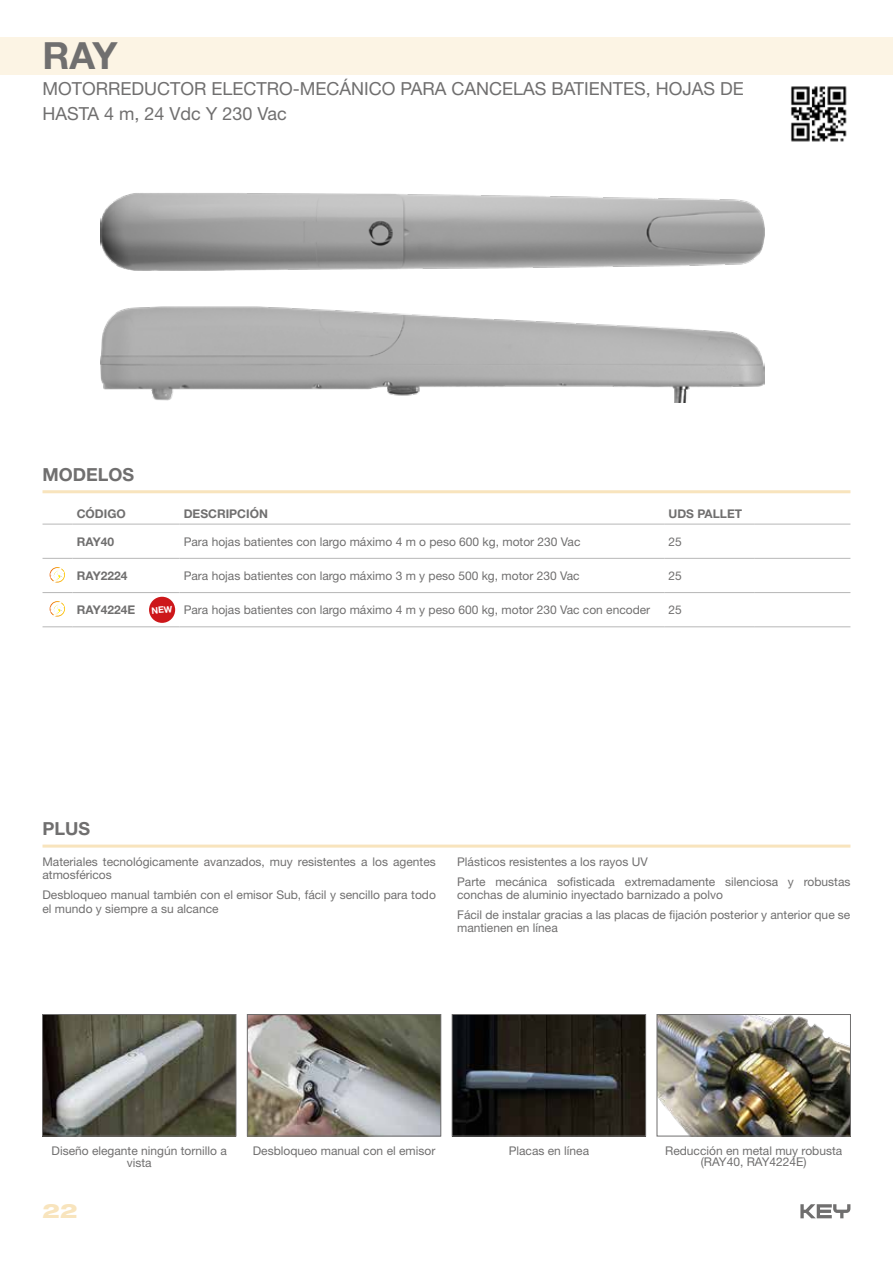
<style>
.page{position:relative;width:893px;height:1263px;background:#fff}
.page>*{position:absolute;margin:0;border:0;box-sizing:border-box;transform-origin:0 0}
.t1{font:700 37.5px "Helvetica Neue LT Std";color:#706f6f}
.t2{font:800 expanded 19.8px "Helvetica Neue LT Std";color:#f8e4bd}
.t3{font:18px/25.5px "Helvetica Neue LT Std";color:#706f6f}
.t4{font:700 18px "Helvetica Neue LT Std";color:#706f6f}
.t5{font:12px/13.5px "Helvetica Neue LT Std";color:#706f6f}
.t6{font:700 12px "Helvetica Neue LT Std";color:#706f6f}
</style>
<div class="page">
<svg style="left:800px;top:1204px;width:50px;height:14px"></svg>
<hr style="left:43px;top:490px;width:807px;height:3px;background:#f8e4bd">
<svg style="left:43px;top:844px;width:807px;height:4px;background:#f9eacd"></svg>
<img style="left:100px;top:193px;width:665px;height:77px">
<img style="left:100px;top:306px;width:665px;height:96px">
<img style="left:44px;top:1016px;width:190px;height:118px">
<div style="left:42px;top:1014px;width:194px;height:122px;border:1px solid #706f6f"></div>
<img style="left:249px;top:1016px;width:190px;height:118px">
<div style="left:247px;top:1014px;width:194px;height:122px;border:1px solid #706f6f"></div>
<img style="left:454px;top:1016px;width:190px;height:118px">
<div style="left:452px;top:1014px;width:194px;height:122px;border:1px solid #706f6f"></div>
<img style="left:659px;top:1016px;width:190px;height:118px">
<div style="left:657px;top:1014px;width:194px;height:122px;border:1px solid #706f6f"></div>
<div style="left:0;top:37px;width:893px;height:37px;background:#fcf4e4"></div>
<div style="left:149px;top:597px;width:26px;height:26px;background:#cd171a;border-radius:50%"></div>
<svg style="left:43px;top:524px;width:29px;height:1px"></svg>
<hr style="left:72px;top:524px;width:107px;height:1px;background:#b7b7b7">
<hr style="left:179px;top:524px;width:485px;height:1px;background:#b7b7b7">
<hr style="left:664px;top:524px;width:90px;height:1px;background:#b7b7b7">
<hr style="left:754px;top:524px;width:96px;height:1px;background:#b7b7b7">
<svg style="left:43px;top:558px;width:29px;height:1px"></svg>
<svg style="left:43px;top:567px;width:29px;height:26px"></svg>
<hr style="left:72px;top:558px;width:107px;height:1px;background:#b7b7b7">
<hr style="left:179px;top:558px;width:485px;height:1px;background:#b7b7b7">
<hr style="left:72px;top:592px;width:107px;height:1px;background:#b7b7b7">
<hr style="left:179px;top:592px;width:485px;height:1px;background:#b7b7b7">
<hr style="left:72px;top:626px;width:107px;height:1px;background:#b7b7b7">
<hr style="left:179px;top:626px;width:485px;height:1px;background:#b7b7b7">
<hr style="left:664px;top:558px;width:90px;height:1px;background:#b7b7b7">
<hr style="left:664px;top:592px;width:90px;height:1px;background:#b7b7b7">
<hr style="left:664px;top:626px;width:90px;height:1px;background:#b7b7b7">
<hr style="left:754px;top:558px;width:96px;height:1px;background:#b7b7b7">
<hr style="left:754px;top:592px;width:96px;height:1px;background:#b7b7b7">
<hr style="left:754px;top:626px;width:96px;height:1px;background:#b7b7b7">
<svg style="left:43px;top:601px;width:29px;height:26px"></svg>
<img style="left:791px;top:86px;width:56px;height:56px">
<h1 class="t1" style="left:43px;top:33px;width:77px">RAY</h1>
<h3 class="t3" style="left:43px;top:75px;width:703px">MOTORREDUCTOR ELECTRO-MECÁNICO PARA CANCELAS BATIENTES, HOJAS DE<br>HASTA 4 m, 24 Vdc Y 230 Vac</h3>
<h3 class="t4" style="left:43px;top:463px;width:93px">MODELOS</h3>
<p class="t6" style="left:77px;top:506px;width:51px">CÓDIGO</p>
<p class="t6" style="left:184px;top:506px;width:86px">DESCRIPCIÓN</p>
<p class="t6" style="left:668px;top:506px;width:75px">UDS PALLET</p>
<p class="t6" style="left:77px;top:534px;width:39px">RAY40</p>
<p class="t5" style="left:184px;top:534px;width:398px">Para hojas batientes con largo máximo 4 m o peso 600 kg, motor 230 Vac</p>
<p class="t5" style="left:668px;top:534px;width:15px">25</p>
<p class="t6" style="left:77px;top:568px;width:52px">RAY2224</p>
<p class="t5" style="left:184px;top:568px;width:397px">Para hojas batientes con largo máximo 3 m y peso 500 kg, motor 230 Vac</p>
<p class="t5" style="left:668px;top:568px;width:15px">25</p>
<p class="t6" style="left:77px;top:602px;width:60px">RAY4224E</p>
<p class="t5" style="left:184px;top:603px;width:468px">Para hojas batientes con largo máximo 4 m y peso 600 kg, motor 230 Vac con encoder</p>
<p class="t5" style="left:668px;top:603px;width:15px">25</p>
<h3 class="t4" style="left:43px;top:818px;width:49px">PLUS</h3>
<p class="t5" style="left:43px;top:854px;width:395px">Materiales tecnológicamente avanzados, muy resistentes a los agentes atmosféricos</p>
<p class="t5" style="left:43px;top:888px;width:395px">Desbloqueo manual también con el emisor Sub, fácil y sencillo para todo el mundo y siempre a su alcance</p>
<p class="t5" style="left:457px;top:851px;width:395px;line-height:20px">Plásticos resistentes a los rayos UV<br>Parte mecánica sofisticada extremadamente silenciosa y robustas</p>
<p class="t5" style="left:457px;top:884px;width:395px;line-height:20px">conchas de aluminio inyectado barnizado a polvo<br>Fácil de instalar gracias a las placas de fijación posterior y anterior que se</p>
<p class="t5" style="left:457px;top:921px;width:102px">mantienen en línea</p>
<p class="t5" style="left:253px;top:1144px;width:184px">Desbloqueo manual con el emisor</p>
<p class="t5" style="left:665px;top:1144px;width:179px;line-height:11.7px;text-align:center">Reducción en metal muy robusta (RAY40, RAY4224E)</p>
<p class="t5" style="left:52px;top:1144px;width:177px;line-height:11.7px;text-align:center">Diseño elegante ningún tornillo a vista</p>
<p class="t5" style="left:509px;top:1144px;width:82px">Placas en línea</p>
<h2 class="t2" style="left:43px;top:1198px;width:37px">22</h2>
</div>
